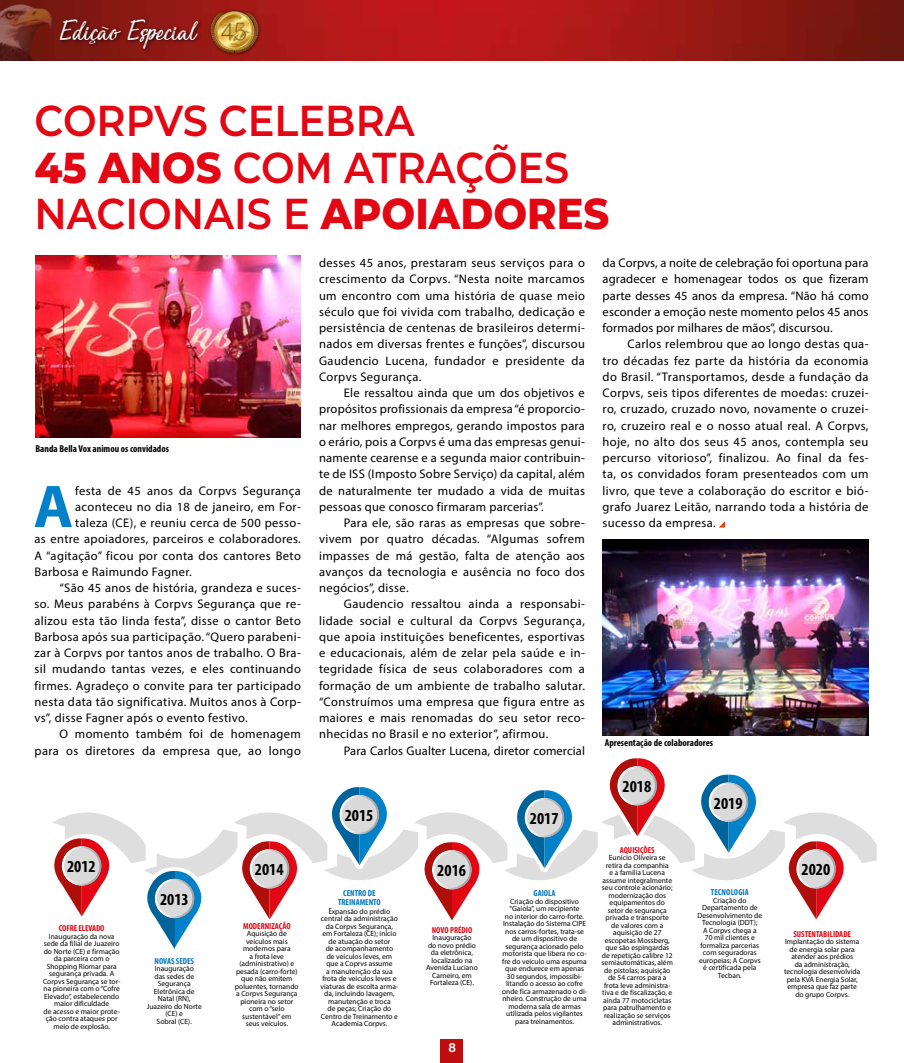
<style>
.page{position:relative;width:904px;height:1063px;background:#fff}
.page>*{position:absolute;margin:0;border:0;box-sizing:border-box;transform-origin:0 0}
.t1{font:700 60.75px "Myriad Pro";color:#0081c9}
.t2{font:600 43.25px/46.6px "Montserrat";color:#e30613;scale:.92 1}
.t3{font:35.5px "Sensations and Qualities";color:#fff}
.t4{font:300 27.5px "Helvetica Neue";color:#fff}
.t5{font:700 condensed 16.88px "Myriad Pro";color:#000}
.t6{font:12.5px/16.2px "Myriad Pro";letter-spacing:.03em;color:#000;text-align:justify}
.t7{font:12.5px "Myriad Pro";letter-spacing:.01em;color:#000}
.t8{font:700 12.5px "Helvetica Neue";color:#fff}
.t9{font:700 condensed 10px "Myriad Pro";color:#000}
.t10{font:700 condensed 8.75px "Myriad Pro";color:#e30613}
.t11{font:700 condensed 8.75px/8.8px "Myriad Pro";color:#0077ba;text-align:center}
.t12{font:700 condensed 8.75px "Myriad Pro";letter-spacing:.02em;color:#0077ba}
.t13{font:7.5px/7.5px "Myriad Pro";color:#000;text-align:center}
.s1{font-weight:800}
.s2{font-stretch:condensed;font-size:8.75px}
</style>
<div class="page">
<div style="left:440px;top:1039px;width:23px;height:24px;background:#c00d0e"></div>
<img style="left:62px;top:0;width:842px;height:61px">
<div style="left:208px;top:9px;width:53px;height:48px;background:#9c1a15"></div>
<img style="left:208px;top:8px;width:52px;height:47px">
<div style="left:58px;top:17px;width:145px;height:36px;background:#000;opacity:.77"></div>
<img style="left:0;top:0;width:62px;height:61px">
<img style="left:35px;top:256px;width:266px;height:182px">
<svg style="left:52px;top:758px;width:824px;height:191px"></svg>
<div style="left:522px;top:795px;width:42px;height:43px;background:#000;opacity:.38"></div>
<div style="left:527px;top:800px;width:35px;height:35px;background:#dadada;border-radius:50%"></div>
<svg style="left:719px;top:521px;width:6px;height:7px"></svg>
<img style="left:602px;top:539px;width:266px;height:196px">
<h3 class="t4" style="left:77px;top:6px;width:17px">2</h3>
<h3 class="t3" style="left:59px;top:14px;width:140px">Edição Especial</h3>
<h2 class="t2" style="left:35px;top:95px;width:626px">CORPVS CELEBRA<br><span class="s1">45 ANOS</span> COM ATRAÇÕES<br>NACIONAIS E <span class="s1">APOIADORES</span></h2>
<p class="t9" style="left:35px;top:443px;width:135px">Banda Bella Vox animou os convidados</p>
<h1 class="t1" style="left:34px;top:467px;width:41px">A</h1>
<p class="t6" style="left:75px;top:482px;width:227px">festa de 45 anos da Corpvs Segurança</p>
<p class="t6" style="left:75px;top:498px;width:227px">aconteceu no dia 18 de janeiro, em For-</p>
<p class="t6" style="left:75px;top:515px;width:227px">taleza (CE), e reuniu cerca de 500 pesso-</p>
<p class="t6" style="left:35px;top:531px;width:268px">as entre apoiadores, parceiros e colaboradores.</p>
<p class="t6" style="left:35px;top:547px;width:268px">A “agitação” ficou por conta dos cantores Beto</p>
<p class="t6" style="left:35px;top:563px;width:159px">Barbosa e Raimundo Fagner.</p>
<p class="t6" style="left:59px;top:580px;width:243px">“São 45 anos de história, grandeza e suces-</p>
<p class="t6" style="left:35px;top:596px;width:268px">so. Meus parabéns à Corpvs Segurança que re-</p>
<p class="t6" style="left:35px;top:612px;width:268px">alizou esta tão linda festa”, disse o cantor Beto</p>
<p class="t6" style="left:35px;top:628px;width:268px">Barbosa após sua participação. “Quero parabeni-</p>
<p class="t6" style="left:35px;top:645px;width:268px">zar à Corpvs por tantos anos de trabalho. O Bra-</p>
<p class="t6" style="left:35px;top:661px;width:268px">sil mudando tantas vezes, e eles continuando</p>
<p class="t6" style="left:35px;top:677px;width:268px">firmes. Agradeço o convite para ter participado</p>
<p class="t6" style="left:35px;top:693px;width:268px">nesta data tão significativa. Muitos anos à Corp-</p>
<p class="t6" style="left:35px;top:710px;width:215px">vs”, disse Fagner após o evento festivo.</p>
<p class="t6" style="left:59px;top:726px;width:243px">O momento também foi de homenagem</p>
<p class="t6" style="left:35px;top:742px;width:268px">para os diretores da empresa que, ao longo</p>
<h3 class="t5" style="left:67px;top:856px;width:30px">2012</h3>
<p class="t10" style="left:59px;top:923px;width:47px">COFRE ELEVADO</p>
<p class="t13" style="left:43px;top:932px;width:79px">Inauguração da nova sede da filial de Juazeiro do Norte (CE) e firmação da parceira com o<br>Shopping Riomar para segurança privada. A<br>Corpvs Segurança se tor&shy;na pioneira com o “Cofre<br>Elevado”, estabelecendo maior dificuldade<br>de acesso e maior prote&shy;ção contra ataques por meio de explosão.</p>
<h3 class="t5" style="left:160px;top:889px;width:30px">2013</h3>
<p class="t11" style="left:154px;top:956px;width:41px">NOVAS SEDES</p>
<p class="t13" style="left:147px;top:965px;width:57px">Inauguração<br>das sedes de<br>Segurança<br>Eletrônica de<br>Natal (RN),<br>Juazeiro do Norte (CE) e<br>Sobral (CE).</p>
<h3 class="t5" style="left:255px;top:859px;width:30px">2014</h3>
<p class="t10" style="left:243px;top:921px;width:49px">MODERNIZAÇÃO</p>
<p class="t13" style="left:235px;top:930px;width:65px">Aquisição de veículos mais modernos para<br>a frota leve (administrativo) e pesada (carro-forte) que não emitem poluentes, tornando a Corpvs Segurança pioneira no setor com o “selo sustentável” em seus veículos.</p>
<p class="t6" style="left:319px;top:255px;width:267px">desses 45 anos, prestaram seus serviços para o crescimento da Corpvs. “Nesta noite marcamos um encontro com uma história de quase meio século que foi vivida com trabalho, dedicação e persistência de centenas de brasileiros determi&shy;nados em diversas frentes e funções”, discursou Gaudencio Lucena, fundador e presidente da Corpvs Segurança.</p>
<p class="t6" style="left:319px;top:385px;width:267px;text-indent:25px">Ele ressaltou ainda que um dos objetivos e propósitos profissionais da empresa “é proporcio&shy;nar melhores empregos, gerando impostos para o erário, pois a Corpvs é uma das empresas genui&shy;namente cearense e a segunda maior contribuin&shy;te de ISS (Imposto Sobre Serviço) da capital, além de naturalmente ter mudado a vida de muitas pessoas que conosco firmaram parcerias”.</p>
<p class="t6" style="left:319px;top:515px;width:267px;text-indent:25px">Para ele, são raras as empresas que sobre&shy;vivem por quatro décadas. “Algumas sofrem impasses de má gestão, falta de atenção aos avanços da tecnologia e ausência no foco dos negócios”, disse.</p>
<p class="t6" style="left:319px;top:596px;width:267px;text-indent:25px">Gaudencio ressaltou ainda a responsabi&shy;lidade social e cultural da Corpvs Segurança, que apoia instituições beneficentes, esportivas e educacionais, além de zelar pela saúde e in&shy;tegridade física de seus colaboradores com a formação de um ambiente de trabalho salutar. “Construímos uma empresa que figura entre as maiores e mais renomadas do seu setor reco&shy;nhecidas no Brasil e no exterior”, afirmou.</p>
<p class="t7" style="left:344px;top:743px;width:242px">Para Carlos Gualter Lucena, diretor comercial</p>
<h3 class="t5" style="left:345px;top:805px;width:30px">2015</h3>
<h3 class="t5" style="left:530px;top:808px;width:30px">2017</h3>
<p class="t11" style="left:338px;top:889px;width:44px">CENTRO DE<br>TREINAMENTO</p>
<p class="t13" style="left:320px;top:907px;width:79px"><span class="s2">E</span>xpansão do prédio central da administração da Corpvs Segurança, em Fortaleza (CE); início de atuação do setor<br>de acompanhamento<br>de veículos leves, em que a Coprvs assume<br>a manutenção da sua frota de veículos leves e viaturas de escolta arma&shy;da, incluindo lavagem, manutenção e troca<br>de peças; Criação do<br>Centro de Treinamento e<br>Academia Corpvs.</p>
<h3 class="t5" style="left:437px;top:860px;width:30px">2016</h3>
<p class="t10" style="left:432px;top:924px;width:42px">NOVO PRÉDIO</p>
<p class="t13" style="left:426px;top:934px;width:53px">Inauguração<br>do novo prédio da eletrônica, localizado na<br>Avenida Luciano<br>Carneiro, em<br>Fortaleza (CE).</p>
<p class="t8" style="left:449px;top:1037px;width:8px">8</p>
<p class="t11" style="left:533px;top:889px;width:23px">GAIOLA</p>
<p class="t13" style="left:502px;top:897px;width:86px">Criação do dispositivo “Gaiola”, um recipiente<br>no interior do carro-forte.<br>Instalação do Sistema CIPE nos carros-fortes, trata-se de um dispositivo de segurança acionado pelo motorista que libera no co&shy;fre do veículo uma espuma que endurece em apenas<br>30 segundos, impossibi&shy;litando o acesso ao cofre onde fica armazenado o di&shy;nheiro. Construção de uma moderna sala de armas utilizada pelos vigilantes para treinamentos.</p>
<p class="t6" style="left:602px;top:255px;width:267px">da Corpvs, a noite de celebração foi oportuna para agradecer e homenagear todos os que fizeram parte desses 45 anos da empresa. “Não há como esconder a emoção neste momento pelos 45 anos formados por milhares de mãos”, discursou.</p>
<p class="t6" style="left:602px;top:336px;width:267px;text-indent:25px">Carlos relembrou que ao longo destas qua&shy;tro décadas fez parte da história da economia do Brasil. “Transportamos, desde a fundação da Corpvs, seis tipos diferentes de moedas: cruzei&shy;ro, cruzado, cruzado novo, novamente o cruzei&shy;ro, cruzeiro real e o nosso atual real. A Corpvs, hoje, no alto dos seus 45 anos, contempla seu percurso vitorioso”, finalizou. Ao final da fes&shy;ta, os convidados foram presenteados com um livro, que teve a colaboração do escritor e bió&shy;grafo Juarez Leitão, narrando toda a história de sucesso da empresa.</p>
<p class="t9" style="left:604px;top:737px;width:110px">Apresentação de colaboradores</p>
<h3 class="t5" style="left:622px;top:776px;width:30px">2018</h3>
<p class="t10" style="left:620px;top:844px;width:36px">AQUISIÇÕES</p>
<p class="t13" style="left:601px;top:854px;width:73px">Eunício Oliveira se retira da companhia<br>e a família Lucena assume integralmente seu controle acionário; modernização dos equipamentos do setor de segurança privada e transporte de valores com a aquisição de 27 escopetas Mossberg, que são espingardas de repetição calibre 12 semiautomáticas, além de pistolas; aquisição de 54 carros para a frota leve administra&shy;tiva e de fiscalização, e ainda 77 motocicletas para patrulhamento e realização se serviços administrativos.</p>
<h3 class="t5" style="left:714px;top:792px;width:30px">2019</h3>
<p class="t12" style="left:710px;top:887px;width:40px">TECNOLOGIA</p>
<p class="t13" style="left:697px;top:896px;width:66px">Criação do<br>Departamento de<br>Desenvolvimento de<br>Tecnologia (DDT);<br>A Corpvs chega a<br>70 mil clientes e formaliza parcerias com seguradoras europeias; A Corpvs é certificada pela<br>Tecban.</p>
<h3 class="t5" style="left:801px;top:859px;width:30px">2020</h3>
<p class="t10" style="left:793px;top:929px;width:59px">SUSTENTABILIDADE</p>
<p class="t13" style="left:784px;top:938px;width:78px">Implantação do sistema de energia solar para atender aos prédios<br>da administração, tecnologia desenvolvida pela KVA Energia Solar, empresa que faz parte do grupo Corpvs.</p>
</div>
